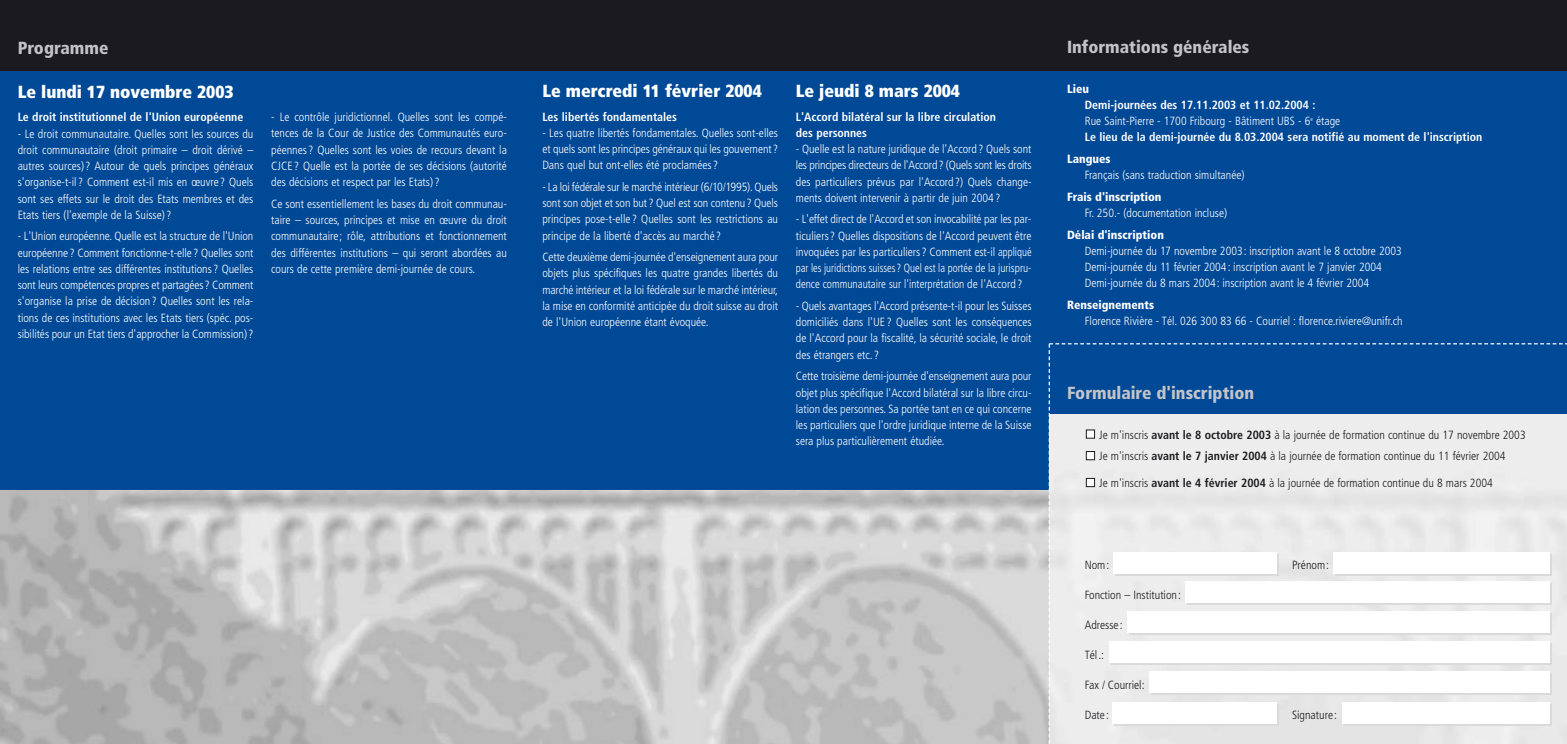
<style>
.page{position:relative;width:1567px;height:744px;background:#fff}
.page>*{position:absolute;margin:0;border:0;box-sizing:border-box;transform-origin:0 0}
.t1{font:900 condensed 17.5px "Frutiger";color:#fff}
.t2{font:900 condensed 17.5px "Frutiger";color:#c4c4c8}
.t3{font:300 condensed 11.88px/16.2px "Frutiger";color:#fff;text-align:justify}
.t4{font:300 condensed 11.88px/21.6px "Frutiger";color:#1b1b1f}
.t5{font:700 condensed 11.88px/16.2px "Frutiger";color:#fff}
.t6{font:900 condensed 11.88px "Frutiger";color:#fff}
.s1{font-weight:300}
.s2{font-weight:700}
</style>
<div class="page">
<img style="left:0;top:489px;width:1048px;height:255px">
<div style="left:0;top:0;width:1566px;height:489px;background:#004997"></div>
<div style="left:0;top:0;width:1566px;height:71px;background:#1b1b1f"></div>
<svg style="left:1048px;top:343px;width:519px;height:401px"></svg>
<div style="left:1335px;top:554px;width:216px;height:21px;background:#fff"></div>
<div style="left:1115px;top:554px;width:163px;height:21px;background:#fff"></div>
<div style="left:1187px;top:583px;width:364px;height:21px;background:#fff"></div>
<div style="left:1128px;top:613px;width:423px;height:22px;background:#d9dadc"></div>
<div style="left:1110px;top:643px;width:441px;height:21px;background:#fff"></div>
<div style="left:1151px;top:673px;width:400px;height:22px;background:#d9dadc"></div>
<div style="left:1114px;top:704px;width:164px;height:21px;background:#fff"></div>
<div style="left:1343px;top:704px;width:208px;height:21px;background:#fff"></div>
<div style="left:1333px;top:552px;width:216px;height:21px;background:#fff"></div>
<div style="left:1113px;top:552px;width:163px;height:21px;background:#fff"></div>
<div style="left:1185px;top:581px;width:364px;height:21px;background:#fff"></div>
<div style="left:1127px;top:611px;width:422px;height:22px;background:#fff"></div>
<div style="left:1108px;top:641px;width:441px;height:21px;background:#fff"></div>
<div style="left:1149px;top:672px;width:400px;height:21px;background:#fff"></div>
<div style="left:1112px;top:702px;width:164px;height:21px;background:#fff"></div>
<div style="left:1341px;top:702px;width:208px;height:21px;background:#fff"></div>
<h1 class="t2" style="left:18px;top:40px;width:92px">Programme</h1>
<h1 class="t1" style="left:18px;top:85px;width:217px">Le lundi 17 novembre 2003</h1>
<p class="t5" style="left:18px;top:110px;width:227px">Le droit institutionnel de l'Union européenne</p>
<p class="t3" style="left:18px;top:126px;width:237px">- Le droit communautaire. Quelles sont les sources du droit communautaire (droit primaire – droit dérivé – autres sources)? Autour de quels principes généraux s'organise-t-il? Comment est-il mis en œuvre? Quels sont ses effets sur le droit des Etats membres et des Etats tiers (l'exemple de la Suisse)?</p>
<p class="t3" style="left:18px;top:229px;width:237px">- L'Union européenne. Quelle est la structure de l'Union européenne? Comment fonctionne-t-elle? Quelles sont les relations entre ses différentes institutions? Quelles sont leurs compétences propres et partagées? Comment s'organise la prise de décision? Quelles sont les rela&shy;tions de ces institutions avec les Etats tiers (spéc. pos&shy;sibilités pour un Etat tiers d'approcher la Commission)?</p>
<p class="t3" style="left:271px;top:110px;width:237px">- Le contrôle juridictionnel. Quelles sont les compé&shy;tences de la Cour de Justice des Communautés euro&shy;péennes? Quelles sont les voies de recours devant la CJCE? Quelle est la portée de ses décisions (autorité des décisions et respect par les Etats)?</p>
<p class="t3" style="left:271px;top:196px;width:237px">Ce sont essentiellement les bases du droit communau&shy;taire – sources, principes et mise en œuvre du droit communautaire; rôle, attributions et fonctionnement des différentes institutions – qui seront abordées au cours de cette première demi-journée de cours.</p>
<h1 class="t1" style="left:542px;top:84px;width:221px">Le mercredi 11 février 2004</h1>
<p class="t5" style="left:542px;top:109px;width:136px">Les libertés fondamentales</p>
<p class="t3" style="left:542px;top:125px;width:237px">- Les quatre libertés fondamentales. Quelles sont-elles et quels sont les principes généraux qui les gouvernent?<br>Dans quel but ont-elles été proclamées?</p>
<p class="t3" style="left:542px;top:179px;width:237px">- La loi fédérale sur le marché intérieur (6/10/1995). Quels sont son objet et son but? Quel est son contenu? Quels principes pose-t-elle? Quelles sont les restrictions au principe de la liberté d'accès au marché?</p>
<p class="t3" style="left:542px;top:250px;width:237px">Cette deuxième demi-journée d'enseignement aura pour objets plus spécifiques les quatre grandes libertés du marché intérieur et la loi fédérale sur le marché intérieur, la mise en conformité anticipée du droit suisse au droit de l'Union européenne étant évoquée.</p>
<h1 class="t1" style="left:795px;top:84px;width:166px">Le jeudi 8 mars 2004</h1>
<p class="t5" style="left:795px;top:109px;width:202px">L'Accord bilatéral sur la libre circulation des personnes</p>
<p class="t3" style="left:795px;top:142px;width:237px">- Quelle est la nature juridique de l'Accord? Quels sont les principes directeurs de l'Accord? (Quels sont les droits des particuliers prévus par l'Accord?) Quels change&shy;ments doivent intervenir à partir de juin 2004?</p>
<p class="t3" style="left:795px;top:212px;width:237px">- L'effet direct de l'Accord et son invocabilité par les par&shy;ticuliers? Quelles dispositions de l'Accord peuvent être invoquées par les particuliers? Comment est-il appliqué par les juridictions suisses? Quel est la portée de la jurispru&shy;dence communautaire sur l'interprétation de l'Accord?</p>
<p class="t3" style="left:795px;top:299px;width:237px">- Quels avantages l'Accord présente-t-il pour les Suisses domiciliés dans l'UE? Quelles sont les conséquences de l'Accord pour la fiscalité, la sécurité sociale, le droit des étrangers etc.?</p>
<p class="t3" style="left:795px;top:369px;width:237px">Cette troisième demi-journée d'enseignement aura pour objet plus spécifique l'Accord bilatéral sur la libre circu&shy;lation des personnes. Sa portée tant en ce qui concerne les particuliers que l'ordre juridique interne de la Suisse sera plus particulièrement étudiée.</p>
<h1 class="t2" style="left:1067px;top:40px;width:184px">Informations générales</h1>
<p class="t6" style="left:1067px;top:84px;width:23px">Lieu</p>
<p class="t5" style="left:1084px;top:98px;width:399px">Demi-journées des 17.11.2003 et 11.02.2004 :<br><span class="s1">Rue Saint-Pierre - 1700 Fribourg - Bâtiment UBS - 6</span><sup>e</sup> <span class="s1">étage<br></span>Le lieu de la demi-journée du 8.03.2004 sera notifié au moment de l'inscription</p>
<p class="t6" style="left:1067px;top:154px;width:45px">Langues</p>
<p class="t3" style="left:1084px;top:168px;width:161px">Français (sans traduction simultanée)</p>
<p class="t6" style="left:1067px;top:192px;width:96px">Frais d'inscription</p>
<p class="t3" style="left:1084px;top:206px;width:144px">Fr. 250.- (documentation incluse)</p>
<p class="t6" style="left:1067px;top:230px;width:98px">Délai d'inscription</p>
<p class="t3" style="left:1084px;top:244px;width:319px;text-align:left">Demi-journée du 17 novembre 2003: inscription avant le 8 octobre 2003<br>Demi-journée du 11 février 2004: inscription avant le 7 janvier 2004<br>Demi-journée du 8 mars 2004: inscription avant le 4 février 2004</p>
<p class="t6" style="left:1067px;top:300px;width:89px">Renseignements</p>
<p class="t3" style="left:1084px;top:314px;width:319px">Florence Rivière - Tél. 026 300 83 66 - Courriel : florence.riviere@unifr.ch</p>
<h1 class="t2" style="left:1067px;top:386px;width:188px">Formulaire d'inscription</h1>
<p class="t4" style="left:1099px;top:424px;width:428px">Je m'inscris <span class="s2">avant le 8 octobre 2003</span> à la journée de formation continue du 17 novembre 2003<br>Je m'inscris <span class="s2">avant le 7 janvier 2004</span> à la journée de formation continue du 11 février 2004</p>
<p class="t4" style="left:1099px;top:473px;width:395px">Je m'inscris <span class="s2">avant le 4 février 2004</span> à la journée de formation continue du 8 mars 2004</p>
<p class="t4" style="left:1084px;top:554px;width:26px">Nom:</p>
<p class="t4" style="left:1292px;top:554px;width:38px">Prénom:</p>
<p class="t4" style="left:1084px;top:584px;width:98px">Fonction – Institution:</p>
<p class="t4" style="left:1084px;top:614px;width:39px">Adresse:</p>
<p class="t4" style="left:1084px;top:644px;width:21px">Tél.:</p>
<p class="t4" style="left:1084px;top:674px;width:61px">Fax / Courriel:</p>
<p class="t4" style="left:1084px;top:704px;width:26px">Date:</p>
<p class="t4" style="left:1292px;top:704px;width:46px">Signature:</p>
</div>
